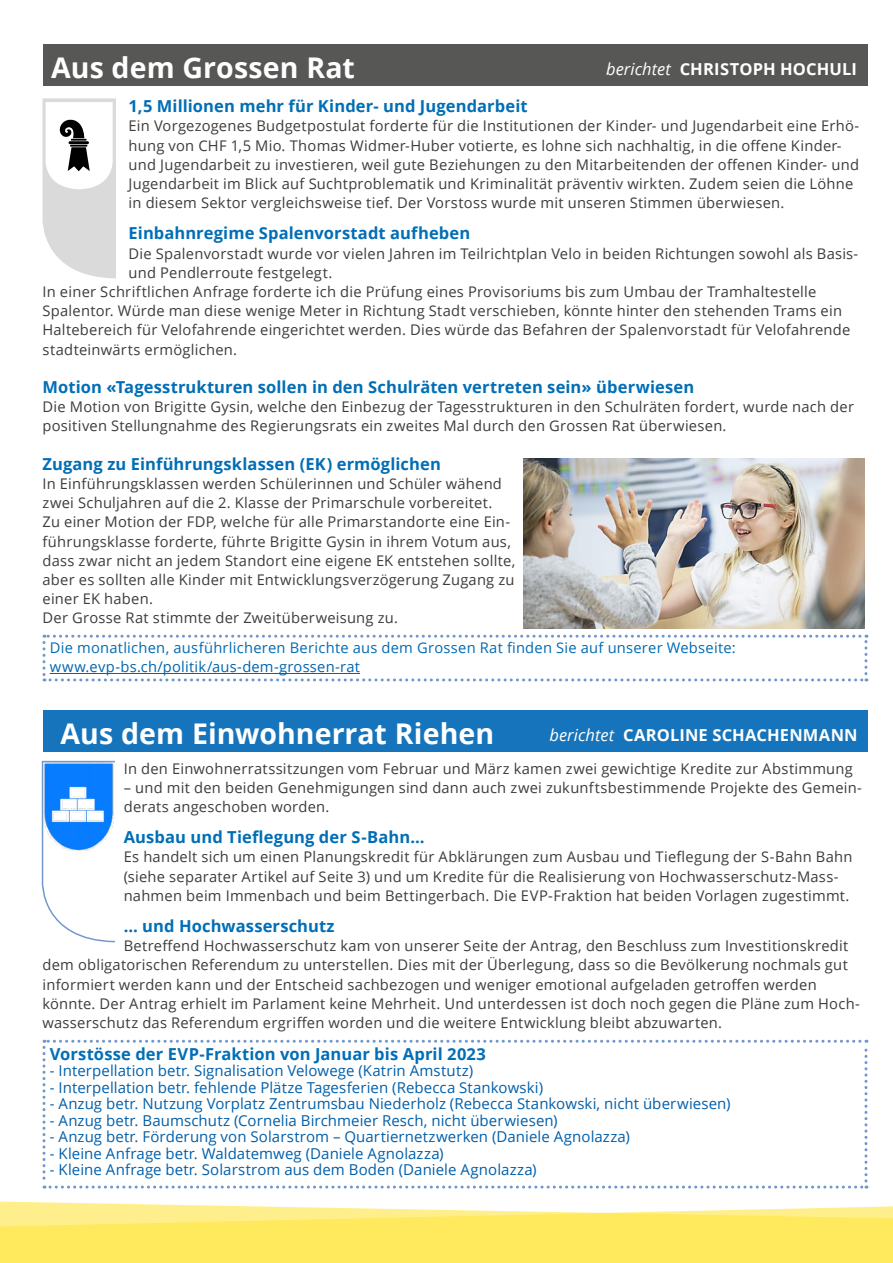
<style>
.page{position:relative;width:893px;height:1263px;background:#fff}
.page>*{position:absolute;margin:0;border:0;box-sizing:border-box;transform-origin:0 0}
.t1{font:700 28.5px "Open Sans";color:#fff}
.t2{font:700 16.5px "Open Sans";letter-spacing:.005em;color:#006eb6}
.t3{font:700 16.5px "Open Sans";letter-spacing:.01em;color:#fff}
.t4{font:15px "Open Sans";letter-spacing:.005em;color:#005faa}
.t5{font:14.7px/19.2px "Open Sans";letter-spacing:.015em;color:#3c3c3b}
.t6{font:14.7px "Open Sans";letter-spacing:.015em;color:#006bb3}
.t7{font:14.7px "Open Sans";letter-spacing:.015em;color:#0065ae}
.s1{font-weight:400;font-style:italic}
</style>
<div class="page">
<svg style="left:41px;top:760px;width:74px;height:181px"></svg>
<svg style="left:42px;top:98px;width:74px;height:180px"></svg>
<div style="left:43px;top:710px;width:824px;height:41px;background:#1574bb"></div>
<div style="left:43px;top:45px;width:824px;height:41px;background:#575756"></div>
<svg style="left:0;top:1201px;width:893px;height:62px;fill:#ffe95d"></svg>
<svg style="left:43px;top:635px;width:824px;height:46px"></svg>
<svg style="left:43px;top:1040px;width:824px;height:148px"></svg>
<img style="left:524px;top:458px;width:340px;height:170px">
<h1 class="t1" style="left:51px;top:48px;width:305px">Aus dem Grossen Rat</h1>
<p class="t3" style="left:606px;top:58px;width:252px"><span class="s1">berichtet</span> CHRISTOPH HOCHULI</p>
<p class="t2" style="left:129px;top:95px;width:400px">1,5 Millionen mehr für Kinder- und Jugendarbeit</p>
<p class="t5" style="left:129px;top:116px;width:732px">Ein Vorgezogenes Budgetpostulat forderte für die Institutionen der Kinder- und Jugendarbeit eine Erhö&shy;hung von CHF 1,5 Mio. Thomas Widmer-Huber votierte, es lohne sich nachhaltig, in die offene Kinder&shy;und Jugendarbeit zu investieren, weil gute Beziehungen zu den Mitarbeitenden der offenen Kinder- und Jugendarbeit im Blick auf Suchtproblematik und Kriminalität präventiv wirkten. Zudem seien die Löhne in diesem Sektor vergleichsweise tief. Der Vorstoss wurde mit unseren Stimmen überwiesen.</p>
<p class="t2" style="left:129px;top:222px;width:343px">Einbahnregime Spalenvorstadt aufheben</p>
<p class="t5" style="left:129px;top:243px;width:731px">Die Spalenvorstadt wurde vor vielen Jahren im Teilrichtplan Velo in beiden Richtungen sowohl als Basis-</p>
<p class="t5" style="left:129px;top:262px;width:205px">und Pendlerroute festgelegt.</p>
<p class="t5" style="left:43px;top:282px;width:775px">In einer Schriftlichen Anfrage forderte ich die Prüfung eines Provisoriums bis zum Umbau der Tramhaltestelle</p>
<p class="t5" style="left:43px;top:301px;width:801px">Spalentor. Würde man diese wenige Meter in Richtung Stadt verschieben, könnte hinter den stehenden Trams ein</p>
<p class="t5" style="left:43px;top:320px;width:809px">Haltebereich für Velofahrende eingerichtet werden. Dies würde das Befahren der Spalenvorstadt für Velofahrende</p>
<p class="t5" style="left:43px;top:339px;width:196px">stadteinwärts ermöglichen.</p>
<p class="t2" style="left:43px;top:375px;width:653px">Motion «Tagesstrukturen sollen in den Schulräten vertreten sein» überwiesen</p>
<p class="t5" style="left:43px;top:397px;width:813px">Die Motion von Brigitte Gysin, welche den Einbezug der Tagesstrukturen in den Schulräten fordert, wurde nach der positiven Stellungnahme des Regierungsrats ein zweites Mal durch den Grossen Rat überwiesen.</p>
<p class="t2" style="left:43px;top:452px;width:400px">Zugang zu Einführungsklassen (EK) ermöglichen</p>
<p class="t5" style="left:43px;top:474px;width:474px">In Einführungsklassen werden Schülerinnen und Schüler wähend zwei Schuljahren auf die 2. Klasse der Primarschule vorbereitet.<br>Zu einer Motion der FDP, welche für alle Primarstandorte eine Ein&shy;führungsklasse forderte, führte Brigitte Gysin in ihrem Votum aus, dass zwar nicht an jedem Standort eine eigene EK entstehen sollte, aber es sollten alle Kinder mit Entwicklungsverzögerung Zugang zu einer EK haben.<br>Der Grosse Rat stimmte der Zweitüberweisung zu.</p>
<p class="t6" style="left:50px;top:638px;width:687px">Die monatlichen, ausführlicheren Berichte aus dem Grossen Rat finden Sie auf unserer Webseite:</p>
<p class="t7" style="left:50px;top:657px;width:312px">www.evp-bs.ch/politik/aus-dem-grossen-rat</p>
<h1 class="t1" style="left:61px;top:713px;width:435px">Aus dem Einwohnerrat Riehen</h1>
<p class="t3" style="left:549px;top:723px;width:310px"><span class="s1">berichtet</span> CAROLINE SCHACHENMANN</p>
<p class="t5" style="left:124px;top:758px;width:730px">In den Einwohnerratssitzungen vom Februar und März kamen zwei gewichtige Kredite zur Abstimmung</p>
<p class="t5" style="left:124px;top:777px;width:740px">– und mit den beiden Genehmigungen sind dann auch zwei zukunftsbestimmende Projekte des Gemein&shy;derats angeschoben worden.</p>
<p class="t2" style="left:124px;top:825px;width:302px">Ausbau und Tieflegung der S-Bahn…</p>
<p class="t5" style="left:124px;top:847px;width:730px">Es handelt sich um einen Planungskredit für Abklärungen zum Ausbau und Tieflegung der S-Bahn Bahn (siehe separater Artikel auf Seite 3) und um Kredite für die Realisierung von Hochwasserschutz-Mass&shy;nahmen beim Immenbach und beim Bettingerbach. Die EVP-Fraktion hat beiden Vorlagen zugestimmt.</p>
<p class="t2" style="left:124px;top:914px;width:212px">… und Hochwasserschutz</p>
<p class="t5" style="left:43px;top:936px;width:819px;text-indent:81px">Betreffend Hochwasserschutz kam von unserer Seite der Antrag, den Beschluss zum Investitionskredit dem obligatorischen Referendum zu unterstellen. Dies mit der Überlegung, dass so die Bevölkerung nochmals gut informiert werden kann und der Entscheid sachbezogen und weniger emotional aufgeladen getroffen werden könnte. Der Antrag erhielt im Parlament keine Mehrheit. Und unterdessen ist doch noch gegen die Pläne zum Hoch&shy;wasserschutz das Referendum ergriffen worden und die weitere Entwicklung bleibt abzuwarten.</p>
<p class="t2" style="left:50px;top:1042px;width:438px">Vorstösse der EVP-Fraktion von Januar bis April 2023</p>
<p class="t4" style="left:50px;top:1060px;width:425px">- Interpellation betr. Signalisation Velowege (Katrin Amstutz)</p>
<p class="t4" style="left:50px;top:1077px;width:495px">- Interpellation betr. fehlende Plätze Tagesferien (Rebecca Stankowski)</p>
<p class="t4" style="left:50px;top:1093px;width:682px">- Anzug betr. Nutzung Vorplatz Zentrumsbau Niederholz (Rebecca Stankowski, nicht überwiesen)</p>
<p class="t4" style="left:50px;top:1110px;width:509px">- Anzug betr. Baumschutz (Cornelia Birchmeier Resch, nicht überwiesen)</p>
<p class="t4" style="left:50px;top:1126px;width:582px">- Anzug betr. Förderung von Solarstrom – Quartiernetzwerken (Daniele Agnolazza)</p>
<p class="t4" style="left:50px;top:1143px;width:395px">- Kleine Anfrage betr. Waldatemweg (Daniele Agnolazza)</p>
<p class="t4" style="left:50px;top:1159px;width:488px">- Kleine Anfrage betr. Solarstrom aus dem Boden (Daniele Agnolazza)</p>
</div>
